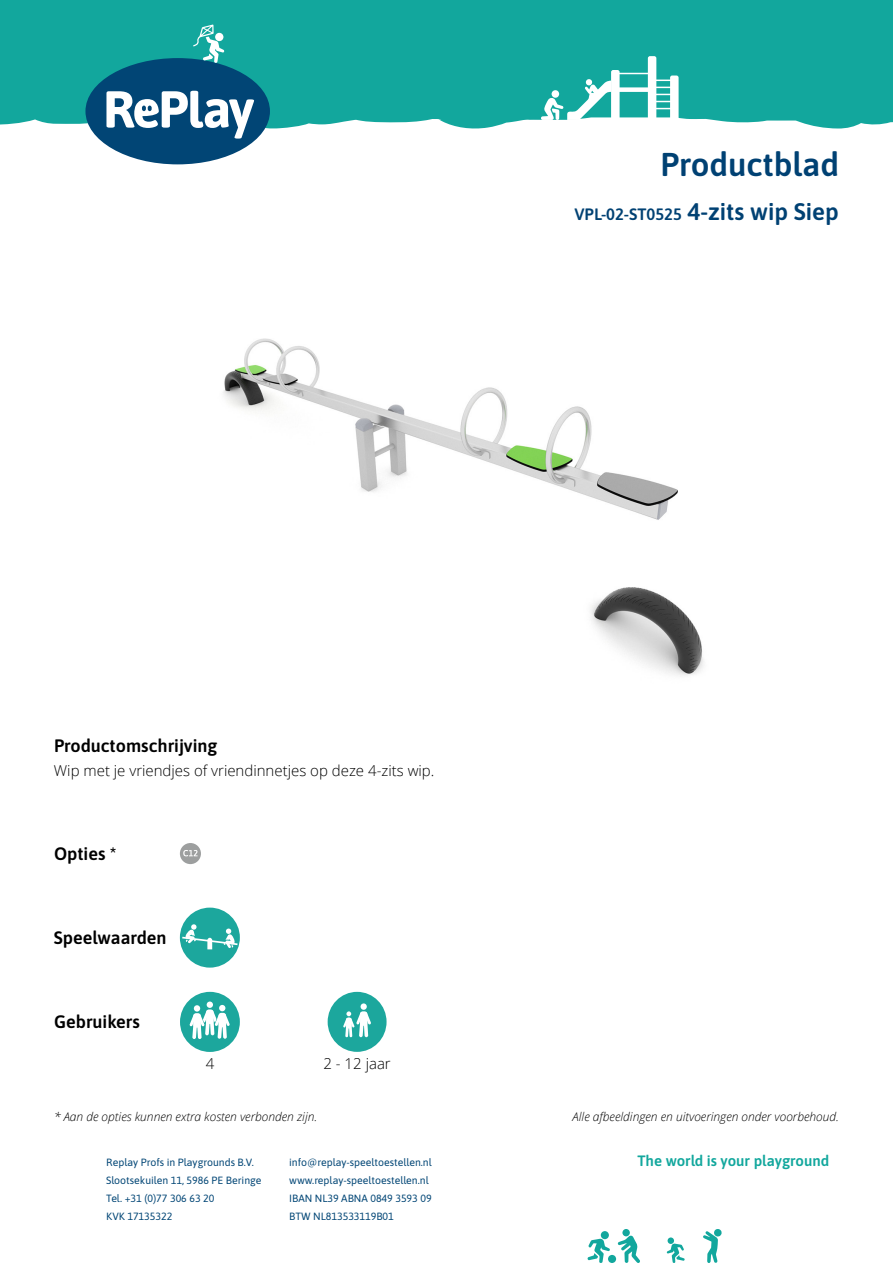
<style>
.page{position:relative;width:893px;height:1263px;background:#fff}
.page>*{position:absolute;margin:0;border:0;box-sizing:border-box;transform-origin:0 0}
.t1{font:33px "Asap";color:#004173}
.t2{font:18px "Asap";color:#000}
.t3{font:16.5px "Asap";color:#004173}
.t4{font:300 15px "Open Sans";color:#000}
.t5{font:15px "Asap";color:#12a79d}
.t6{font:italic 300 12px "Open Sans";color:#000}
.t7{font:10.5px/18px "Asap";color:#014575}
.s1{font-size:24px}
</style>
<div class="page">
<div style="left:0;top:0;width:893px;height:129px;background:#12a79d"></div>
<svg style="left:703px;top:1229px;width:18px;height:34px"></svg>
<div style="left:608px;top:1255px;width:8px;height:8px;background:#12a79d;border-radius:50%"></div>
<div style="left:601px;top:1231px;width:8px;height:8px;background:#12a79d;border-radius:50%"></div>
<svg style="left:587px;top:1238px;width:23px;height:25px"></svg>
<div style="left:668px;top:1237px;width:6px;height:7px;background:#12a79d;border-radius:50%"></div>
<svg style="left:667px;top:1243px;width:18px;height:20px"></svg>
<svg style="left:618px;top:1235px;width:22px;height:28px"></svg>
<div style="left:622px;top:1229px;width:8px;height:7px;background:#12a79d;border-radius:50%"></div>
<svg style="left:85px;top:24px;width:185px;height:140px"></svg>
<hr style="left:615px;top:73px;width:35px;height:1px;background:#fff">
<div style="left:615px;top:87px;width:35px;height:5px;background:#fff"></div>
<svg style="left:648px;top:56px;width:31px;height:64px"></svg>
<svg style="left:541px;top:70px;width:79px;height:50px"></svg>
<div style="left:552px;top:90px;width:7px;height:8px;background:#fff;border-radius:50%"></div>
<div style="left:180px;top:992px;width:60px;height:60px;background:#1ca79d;border-radius:50%"></div>
<div style="left:206px;top:1001px;width:7px;height:7px;background:#74c9c3;border-radius:50%"></div>
<div style="left:207px;top:1001px;width:6px;height:7px;background:#fff;border-radius:50%"></div>
<svg style="left:189px;top:1005px;width:41px;height:34px"></svg>
<div style="left:328px;top:992px;width:59px;height:60px;background:#1ca79d;border-radius:50%"></div>
<div style="left:361px;top:1003px;width:6px;height:7px;background:#fff;border-radius:50%"></div>
<svg style="left:343px;top:1011px;width:28px;height:27px"></svg>
<img style="left:223px;top:338px;width:481px;height:338px">
<div style="left:180px;top:908px;width:60px;height:59px;background:#1ca79d;border-radius:50%"></div>
<svg style="left:182px;top:924px;width:56px;height:25px"></svg>
<div style="left:180px;top:843px;width:21px;height:21px;background:#9d9f9f;border-radius:50%"></div>
<svg style="left:183px;top:850px;width:15px;height:6px"></svg>
<h1 class="t1" style="left:660px;top:142px;width:180px">Productblad</h1>
<p class="t3" style="left:574px;top:203px;width:266px">VPL-02-ST0525 <span class="s1">4-zits wip Siep</span></p>
<h2 class="t2" style="left:54px;top:733px;width:165px">Productomschrijving</h2>
<p class="t4" style="left:54px;top:761px;width:382px">Wip met je vriendjes of vriendinnetjes op deze 4-zits wip.</p>
<h2 class="t2" style="left:54px;top:841px;width:64px">Opties *</h2>
<h2 class="t2" style="left:54px;top:925px;width:114px">Speelwaarden</h2>
<h2 class="t2" style="left:54px;top:1009px;width:87px">Gebruikers</h2>
<p class="t4" style="left:206px;top:1053px;width:10px">4</p>
<p class="t4" style="left:323px;top:1053px;width:69px">2 - 12 jaar</p>
<p class="t6" style="left:54px;top:1108px;width:265px">* Aan de opties kunnen extra kosten verbonden zijn.</p>
<p class="t6" style="left:573px;top:1108px;width:268px">Alle afbeeldingen en uitvoeringen onder voorbehoud.</p>
<p class="t7" style="left:106px;top:1153px;width:157px">Replay Profs in Playgrounds B.V.<br>Slootsekuilen 11, 5986 PE Beringe<br>Tel. +31 (0)77 306 63 20<br>KVK 17135322</p>
<p class="t7" style="left:289px;top:1153px;width:144px">info@replay-speeltoestellen.nl www.replay-speeltoestellen.nl<br>IBAN NL39 ABNA 0849 3593 09<br>BTW NL813533119B01</p>
<h3 class="t5" style="left:638px;top:1151px;width:193px">The world is your playground</h3>
</div>
